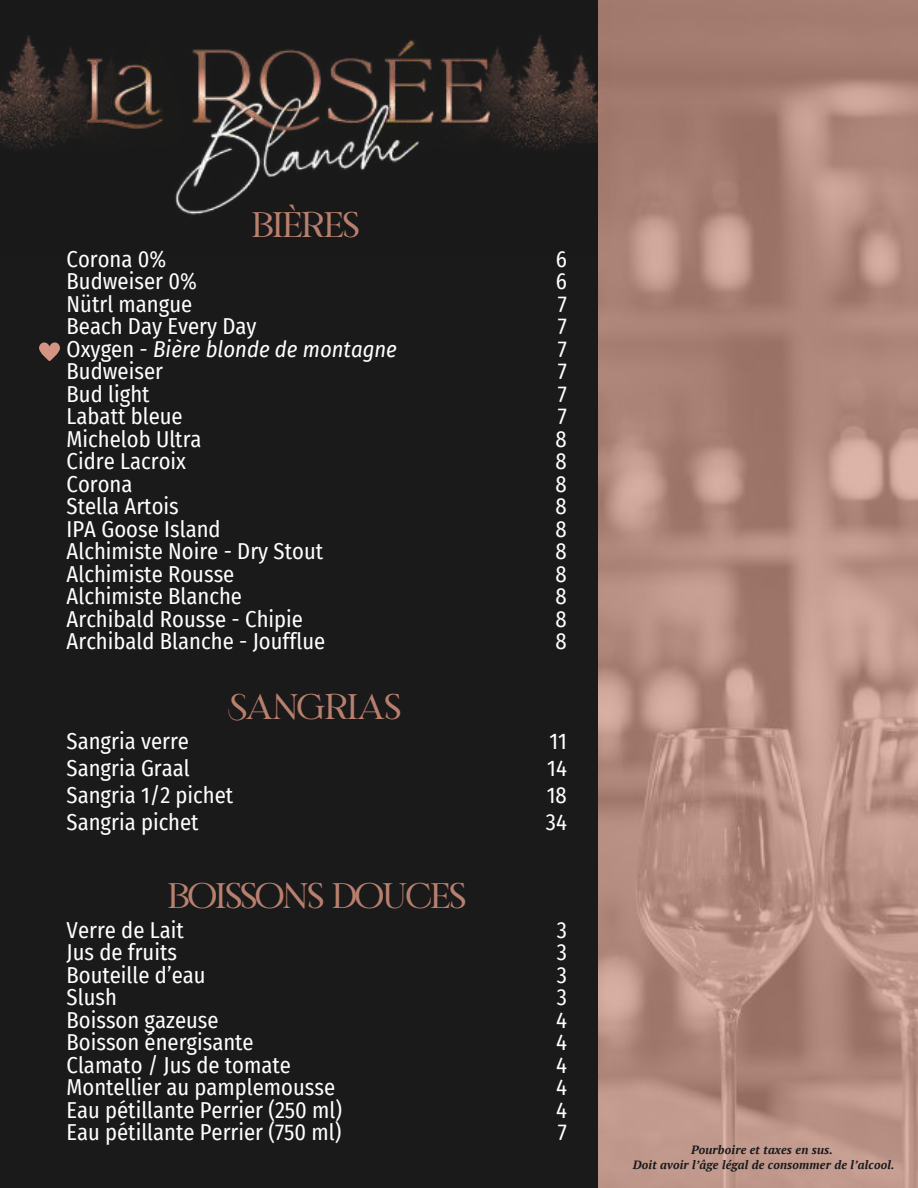
<style>
.page{position:relative;width:918px;height:1188px;background:#fff}
.page>*{position:absolute;margin:0;border:0;box-sizing:border-box;transform-origin:0 0}
.t1{font:36px "RIVERFLOWS";color:#b9806e}
.t2{font:22.5px/22.5px "Fira Sans Condensed";color:#fff}
.t3{font:italic 700 12px/15px "PT Serif";letter-spacing:.01em;color:#1a1a1a;text-align:center}
.s1{font-style:italic}
</style>
<div class="page">
<div style="left:0;top:0;width:620px;height:1188px;background:#1a1a1a"></div>
<img style="left:599px;top:0;width:319px;height:1188px">
<svg style="left:39px;top:342px;width:21px;height:19px"></svg>
<img style="left:0;top:0;width:611px;height:253px">
<h1 class="t1" style="left:252px;top:203px;width:108px">BIÈRES</h1>
<p class="t2" style="left:67px;top:247px;width:332px">Corona 0%<br>Budweiser 0%<br>Nütrl mangue<br>Beach Day Every Day<br>Oxygen - <span class="s1">Bière blonde de montagne<br></span>Budweiser<br>Bud light<br>Labatt bleue<br>Michelob Ultra<br>Cidre Lacroix<br>Corona<br>Stella Artois<br>IPA Goose Island<br>Alchimiste Noire - Dry Stout<br>Alchimiste Rousse<br>Alchimiste Blanche<br>Archibald Rousse - Chipie<br>Archibald Blanche - Joufflue</p>
<h1 class="t1" style="left:231px;top:685px;width:171px">SANGRIAS</h1>
<p class="t2" style="left:67px;top:727px;width:168px;line-height:27px">Sangria verre<br>Sangria Graal<br>Sangria 1/2 pichet<br>Sangria pichet</p>
<h1 class="t1" style="left:168px;top:874px;width:298px">BOISSONS DOUCES</h1>
<p class="t2" style="left:67px;top:918px;width:277px">Verre de Lait<br>Jus de fruits<br>Bouteille d’eau<br>Slush<br>Boisson gazeuse<br>Boisson énergisante<br>Clamato / Jus de tomate<br>Montellier au pamplemousse<br>Eau pétillante Perrier (250 ml)<br>Eau pétillante Perrier (750 ml)</p>
<p class="t2" style="left:556px;top:247px;width:13px;text-align:justify">6<br>6<br>7<br>7<br>7<br>7<br>7<br>7<br>8<br>8<br>8<br>8<br>8<br>8<br>8<br>8<br>8<br>8</p>
<p class="t2" style="left:546px;top:727px;width:23px;line-height:27px;text-align:justify">11<br>14<br>18<br>34</p>
<p class="t2" style="left:556px;top:918px;width:12px;text-align:justify">3<br>3<br>3<br>3<br>4<br>4<br>4<br>4<br>4<br>7</p>
<p class="t3" style="left:633px;top:1142px;width:263px">Pourboire et taxes en sus.<br>Doit avoir l’âge légal de consommer de l’alcool.</p>
</div>
